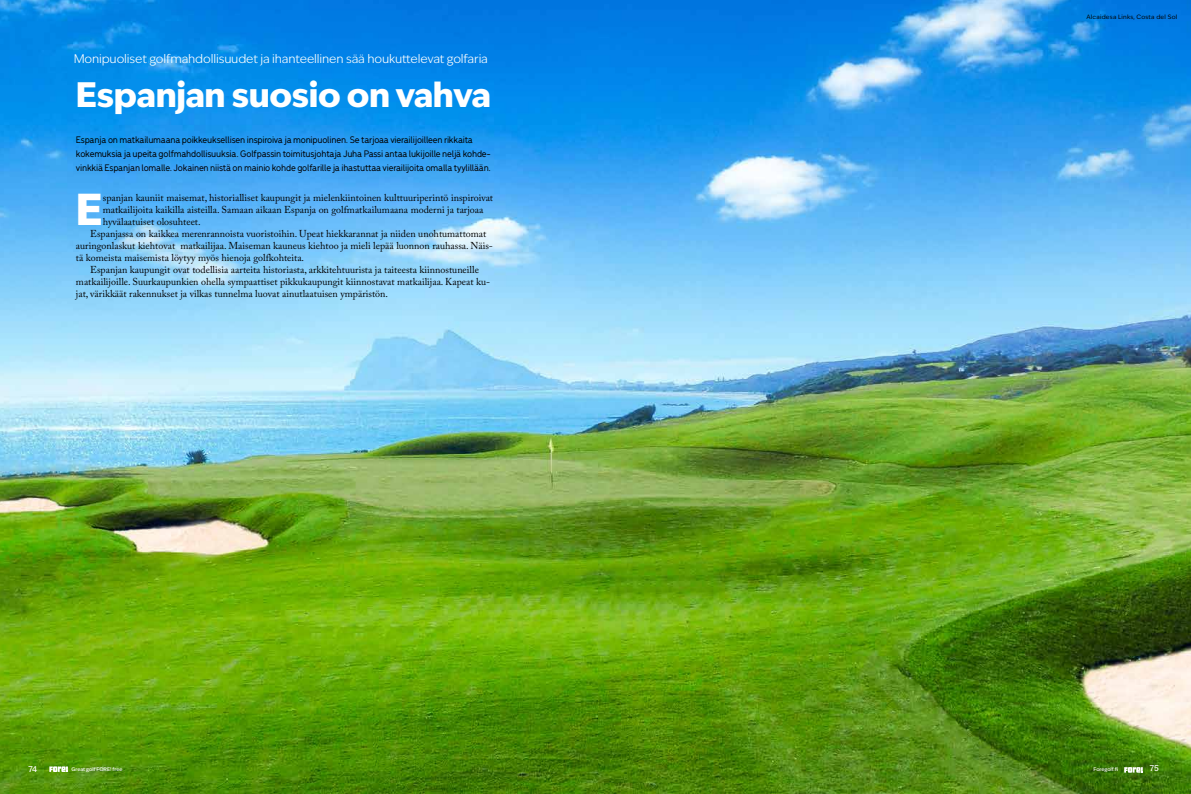
<style>
.page{position:relative;width:1191px;height:794px;background:#fff}
.page>*{position:absolute;margin:0;border:0;box-sizing:border-box;transform-origin:0 0}
.t1{font:800 43px "Ivy Epic";color:#fff}
.t2{font:800 34px "Ivy Epic";letter-spacing:-.01em;color:#fff}
.t3{font:300 12px "Ivy Epic";letter-spacing:-.01em;color:#fff}
.t4{font:10px "Adobe Caslon Pro";color:#000}
.t5{font:500 10px/14px "Menca";letter-spacing:-.02em;color:#000}
.t6{font:500 8px "Ivy Epic";color:#fff}
.t7{font:6px "Ivy Epic";letter-spacing:.04em;color:#000}
.t8{font:500 5px "Ivy Epic";letter-spacing:-.005em;color:#fff}
</style>
<div class="page">
<img style="left:0;top:0;width:1191px;height:794px">
<svg style="left:49px;top:766px;width:19px;height:6px"></svg>
<svg style="left:1124px;top:767px;width:18px;height:5px"></svg>
<p class="t3" style="left:74px;top:51px;width:416px">Monipuoliset golfmahdollisuudet ja ihanteellinen sää houkuttelevat golfaria</p>
<h2 class="t2" style="left:76px;top:72px;width:417px">Espanjan suosio on vahva</h2>
<p class="t5" style="left:76px;top:132px;width:416px">Espanja on matkailumaana poikkeuksellisen inspiroiva ja monipuolinen. Se tarjoaa vierailijoilleen rikkaita kokemuksia ja upeita golfmahdollisuuksia. Golfpassin toimitusjohtaja Juha Passi antaa lukijoille neljä kohde&shy;vinkkiä Espanjan lomalle. Jokainen niistä on mainio kohde golfarille ja ihastuttaa vierailijoita omalla tyylillään.</p>
<h1 class="t1" style="left:76px;top:180px;width:28px">E</h1>
<p class="t4" style="left:103px;top:192px;width:392px">spanjan kauniit maisemat, historialliset kaupungit ja mielenkiintoinen kulttuuriperintö inspiroivat</p>
<p class="t4" style="left:103px;top:204px;width:382px">matkailijoita kaikilla aisteilla. Samaan aikaan Espanja on golfmatkailumaana moderni ja tarjoaa</p>
<p class="t4" style="left:103px;top:216px;width:99px">hyvälaatuiset olosuhteet.</p>
<p class="t4" style="left:90px;top:228px;width:398px">Espanjassa on kaikkea merenrannoista vuoristoihin. Upeat hiekkarannat ja niiden unohtumattomat</p>
<p class="t4" style="left:76px;top:240px;width:418px">auringonlaskut kiehtovat matkailijaa. Maiseman kauneus kiehtoo ja mieli lepää luonnon rauhassa. Näis-</p>
<p class="t4" style="left:76px;top:252px;width:230px">tä komeista maisemista löytyy myös hienoja golfkohteita.</p>
<p class="t4" style="left:90px;top:264px;width:390px">Espanjan kaupungit ovat todellisia aarteita historiasta, arkkitehtuurista ja taiteesta kiinnostuneille</p>
<p class="t4" style="left:76px;top:276px;width:416px">matkailijoille. Suurkaupunkien ohella sympaattiset pikkukaupungit kiinnostavat matkailijaa. Kapeat ku-</p>
<p class="t4" style="left:76px;top:288px;width:314px">jat, värikkäät rakennukset ja vilkas tunnelma luovat ainutlaatuisen ympäristön.</p>
<p class="t7" style="left:1086px;top:13px;width:92px">Alcaidesa Links, Costa del Sol</p>
<p class="t6" style="left:28px;top:764px;width:10px">74</p>
<p class="t8" style="left:71px;top:765px;width:53px">Great golf FORE! free</p>
<p class="t8" style="left:1093px;top:766px;width:26px">Foregolf.fi</p>
<p class="t6" style="left:1149px;top:763px;width:11px">75</p>
</div>
